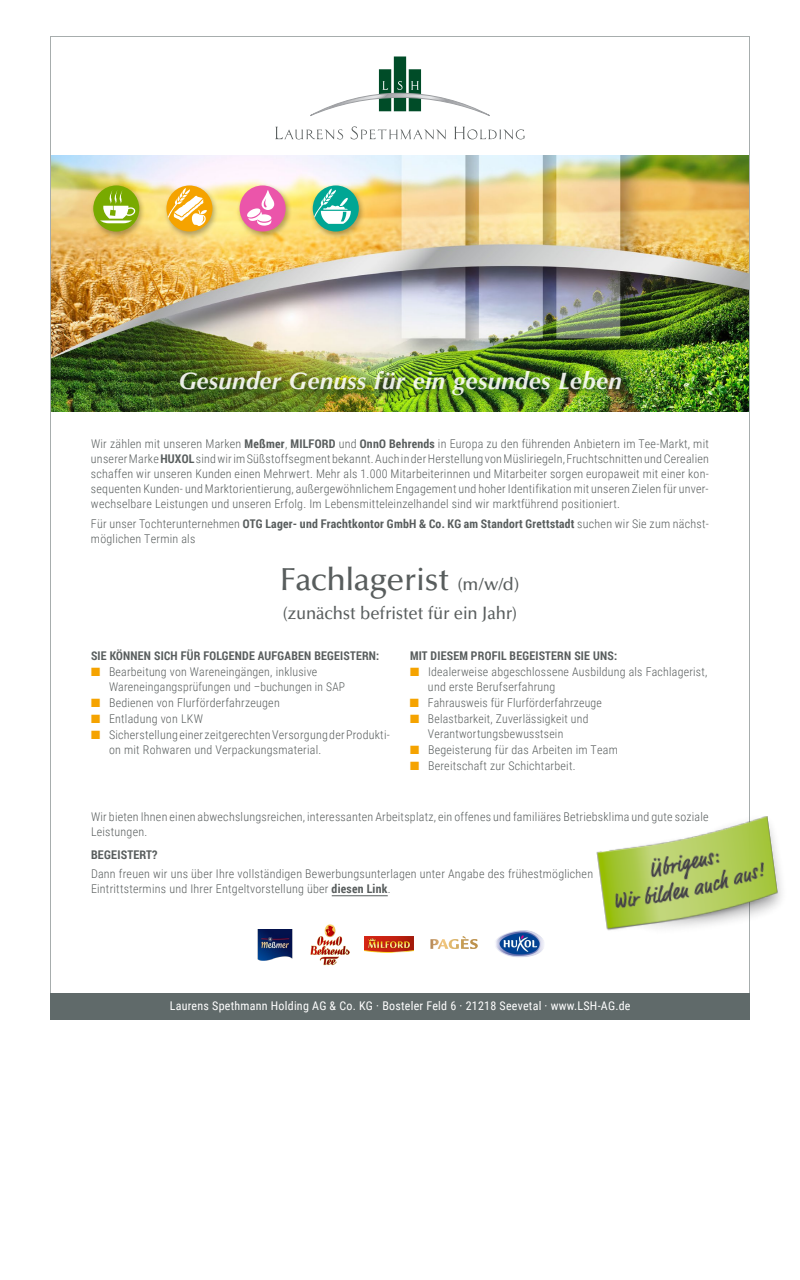
<style>
.page{position:relative;width:800px;height:1280px;background:#fff}
.page>*{position:absolute;margin:0;border:0;box-sizing:border-box;transform-origin:0 0}
.t1{font:500 32px "Optima LT Pro";letter-spacing:-.015em;color:#585d5d}
.t2{font:italic 700 24px "Optima LT Pro";letter-spacing:.015em;color:#fff}
.t3{font:500 18px "Optima LT Pro";letter-spacing:-.01em;color:#585d5d;scale:.93 1}
.t4{font:300 12px/15px "Roboto Condensed";letter-spacing:.02em;color:#585d5d}
.t5{font:700 12px "Roboto Condensed";letter-spacing:.02em;color:#585d5d}
.t6{font:12px "Roboto Condensed";letter-spacing:.02em;color:#fff}
.s1{font-weight:700}
.s2{font-size:18px}
.s3{color:#f5a300}
</style>
<div class="page">
<img style="left:52px;top:155px;width:696px;height:257px">
<div style="left:163px;top:183px;width:56px;height:57px;background:#000;opacity:.3"></div>
<div style="left:166px;top:185px;width:46px;height:47px;background:#f5a300;border-radius:50%"></div>
<svg style="left:166px;top:188px;width:42px;height:38px"></svg>
<div style="left:90px;top:183px;width:56px;height:57px;background:#000;opacity:.3"></div>
<div style="left:93px;top:185px;width:46px;height:47px;background:#78aa00;border-radius:50%"></div>
<svg style="left:100px;top:190px;width:36px;height:33px"></svg>
<div style="left:236px;top:183px;width:56px;height:57px;background:#000;opacity:.3"></div>
<div style="left:240px;top:185px;width:46px;height:47px;background:#eb55aa;border-radius:50%"></div>
<svg style="left:246px;top:190px;width:28px;height:36px"></svg>
<div style="left:309px;top:183px;width:57px;height:57px;background:#000;opacity:.3"></div>
<div style="left:313px;top:185px;width:46px;height:47px;background:#00a694;border-radius:50%"></div>
<svg style="left:313px;top:189px;width:38px;height:37px"></svg>
<svg style="left:275px;top:126px;width:250px;height:13px"></svg>
<svg style="left:310px;top:56px;width:180px;height:60px"></svg>
<div style="left:178px;top:370px;width:453px;height:36px;background:#003213;opacity:.55"></div>
<hr style="left:332px;top:895px;width:56px;height:1px;background:#585d5d">
<img style="left:596px;top:785px;width:186px;height:197px">
<div style="left:50px;top:993px;width:700px;height:26px;background:#606a6a"></div>
<img style="left:365px;top:936px;width:48px;height:17px">
<img style="left:257px;top:930px;width:36px;height:31px">
<img style="left:310px;top:924px;width:39px;height:41px">
<img style="left:496px;top:931px;width:48px;height:26px">
<svg style="left:430px;top:936px;width:48px;height:13px"></svg>
<h2 class="t2" style="left:178px;top:366px;width:445px">Gesunder Genuss für ein gesundes Leben</h2>
<p class="t4" style="left:91px;top:436px;width:619px;text-align:justify">Wir zählen mit unseren Marken <span class="s1">Meßmer</span>, <span class="s1">MILFORD</span> und <span class="s1">OnnO Behrends</span> in Europa zu den führenden Anbietern im Tee-Markt, mit unserer Marke <span class="s1">HUXOL</span> sind wir im Süßstoffsegment bekannt. Auch in der Herstellung von Müsliriegeln, Fruchtschnitten und Cerealien schaffen wir unseren Kunden einen Mehrwert. Mehr als 1.000 Mitarbeiterinnen und Mitarbeiter sorgen europaweit mit einer kon&shy;sequenten Kunden- und Marktorientierung, außergewöhnlichem Engagement und hoher Identifikation mit unseren Zielen für unver&shy;wechselbare Leistungen und unseren Erfolg. Im Lebensmitteleinzelhandel sind wir marktführend positioniert.</p>
<p class="t4" style="left:91px;top:516px;width:619px">Für unser Tochterunternehmen <span class="s1">OTG Lager- und Frachtkontor GmbH &amp; Co. KG am Standort Grettstadt</span> suchen wir Sie zum nächst&shy;möglichen Termin als</p>
<h1 class="t1" style="left:280px;top:559px;width:241px">Fachlagerist <span class="s2">(m/w/d)</span></h1>
<h3 class="t3" style="left:283px;top:602px;width:254px">(zunächst befristet für ein Jahr)</h3>
<p class="t5" style="left:91px;top:647px;width:290px">SIE KÖNNEN SICH FÜR FOLGENDE AUFGABEN BEGEISTERN:</p>
<p class="t4" style="left:109px;top:663px;width:238px;text-indent:-18px"><span class="s3">■</span> Bearbeitung von Wareneingängen, inklusive<br>Wareneingangsprüfungen und –buchungen in SAP</p>
<p class="t4" style="left:91px;top:694px;width:190px"><span class="s3">■</span> Bedienen von Flurförderfahrzeugen</p>
<p class="t4" style="left:91px;top:710px;width:113px"><span class="s3">■</span> Entladung von LKW</p>
<p class="t4" style="left:109px;top:726px;width:282px;text-indent:-18px"><span class="s3">■</span> Sicherstellung einer zeitgerechten Versorgung der Produkti&shy;on mit Rohwaren und Verpackungsmaterial.</p>
<p class="t5" style="left:410px;top:647px;width:209px">MIT DIESEM PROFIL BEGEISTERN SIE UNS:</p>
<p class="t4" style="left:428px;top:663px;width:281px;text-indent:-18px"><span class="s3">■</span> Idealerweise abgeschlossene Ausbildung als Fachlagerist, und erste Berufserfahrung</p>
<p class="t4" style="left:410px;top:694px;width:193px"><span class="s3">■</span> Fahrausweis für Flurförderfahrzeuge</p>
<p class="t4" style="left:410px;top:710px;width:180px;text-align:center"><span class="s3">■</span> Belastbarkeit, Zuverlässigkeit und<br>Verantwortungsbewusstsein</p>
<p class="t4" style="left:410px;top:741px;width:209px"><span class="s3">■</span> Begeisterung für das Arbeiten im Team</p>
<p class="t4" style="left:410px;top:757px;width:167px"><span class="s3">■</span> Bereitschaft zur Schichtarbeit.</p>
<p class="t4" style="left:91px;top:809px;width:619px">Wir bieten Ihnen einen abwechslungsreichen, interessanten Arbeitsplatz, ein offenes und familiäres Betriebsklima und gute soziale<br>Leistungen.</p>
<p class="t5" style="left:91px;top:846px;width:68px">BEGEISTERT?</p>
<p class="t4" style="left:91px;top:866px;width:504px">Dann freuen wir uns über Ihre vollständigen Bewerbungsunterlagen unter Angabe des frühestmöglichen<br>Eintrittstermins und Ihrer Entgeltvorstellung über <span class="s1">diesen Link</span>.</p>
<p class="t6" style="left:170px;top:998px;width:462px">Laurens Spethmann Holding AG &amp; Co. KG · Bosteler Feld 6 · 21218 Seevetal · www.LSH-AG.de</p>
</div>
